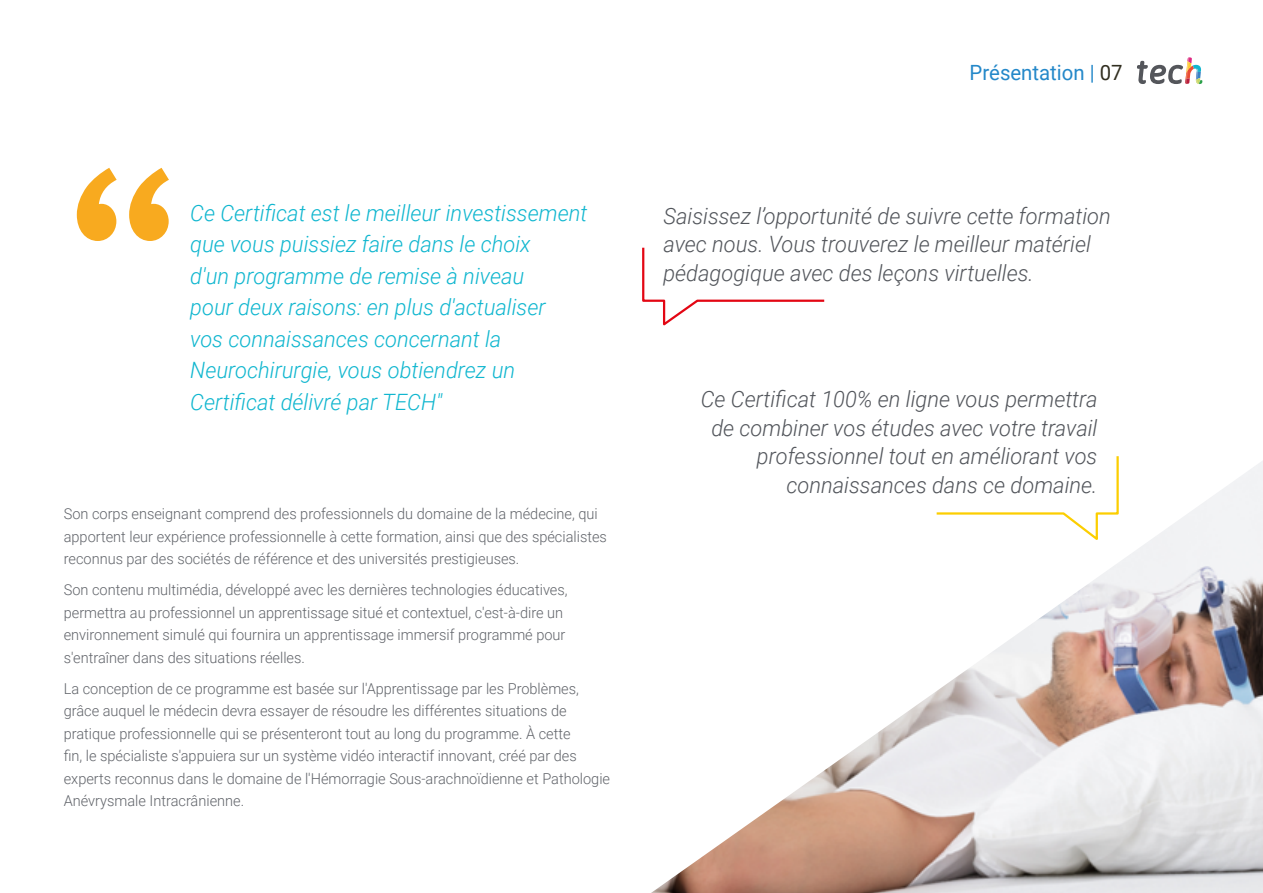
<style>
.page{position:relative;width:1263px;height:893px;background:#fff}
.page>*{position:absolute;margin:0;border:0;box-sizing:border-box;transform-origin:0 0}
.t1{font:italic 300 22.5px/28.5px "Roboto";color:#52555b;text-align:right}
.t2{font:italic 300 22.5px/31.5px "Roboto";color:#0fb6cf}
.t3{font:21px "Roboto";color:#2488c9}
.t4{font:300 15px/22.5px "Roboto";color:#61646a}
.s1{color:#312e20}
</style>
<div class="page">
<svg style="left:77px;top:168px;width:92px;height:73px"></svg>
<svg style="left:642px;top:247px;width:183px;height:79px"></svg>
<img style="left:651px;top:460px;width:612px;height:433px">
<svg style="left:1137px;top:57px;width:65px;height:27px"></svg>
<p class="t2" style="left:190px;top:196px;width:399px">Ce Certificat est le meilleur investissement que vous puissiez faire dans le choix<br>d'un programme de remise à niveau<br>pour deux raisons: en plus d'actualiser<br>vos connaissances concernant la Neurochirurgie, vous obtiendrez un Certificat délivré par TECH"</p>
<p class="t4" style="left:64px;top:502px;width:545px">Son corps enseignant comprend des professionnels du domaine de la médecine, qui apportent leur expérience professionnelle à cette formation, ainsi que des spécialistes reconnus par des sociétés de référence et des universités prestigieuses.</p>
<p class="t4" style="left:64px;top:578px;width:505px">Son contenu multimédia, développé avec les dernières technologies éducatives, permettra au professionnel un apprentissage situé et contextuel, c'est-à-dire un environnement simulé qui fournira un apprentissage immersif programmé pour s'entraîner dans des situations réelles.</p>
<p class="t4" style="left:64px;top:677px;width:548px">La conception de ce programme est basée sur l'Apprentissage par les Problèmes, grâce auquel le médecin devra essayer de résoudre les différentes situations de pratique professionnelle qui se présenteront tout au long du programme. À cette<br>fin, le spécialiste s'appuiera sur un système vidéo interactif innovant, créé par des experts reconnus dans le domaine de l'Hémorragie Sous-arachnoïdienne et Pathologie Anévrysmale Intracrânienne.</p>
<h2 class="t3" style="left:970px;top:57px;width:155px">Présentation | <span class="s1">07</span></h2>
<h1 class="t1" style="left:663px;top:201px;width:449px;text-align:left">Saisissez l’opportunité de suivre cette formation avec nous. Vous trouverez le meilleur matériel pédagogique avec des leçons virtuelles.</h1>
<h1 class="t1" style="left:701px;top:384px;width:398px">Ce Certificat 100% en ligne vous permettra de combiner vos études avec votre travail professionnel tout en améliorant vos connaissances dans ce domaine.</h1>
</div>
